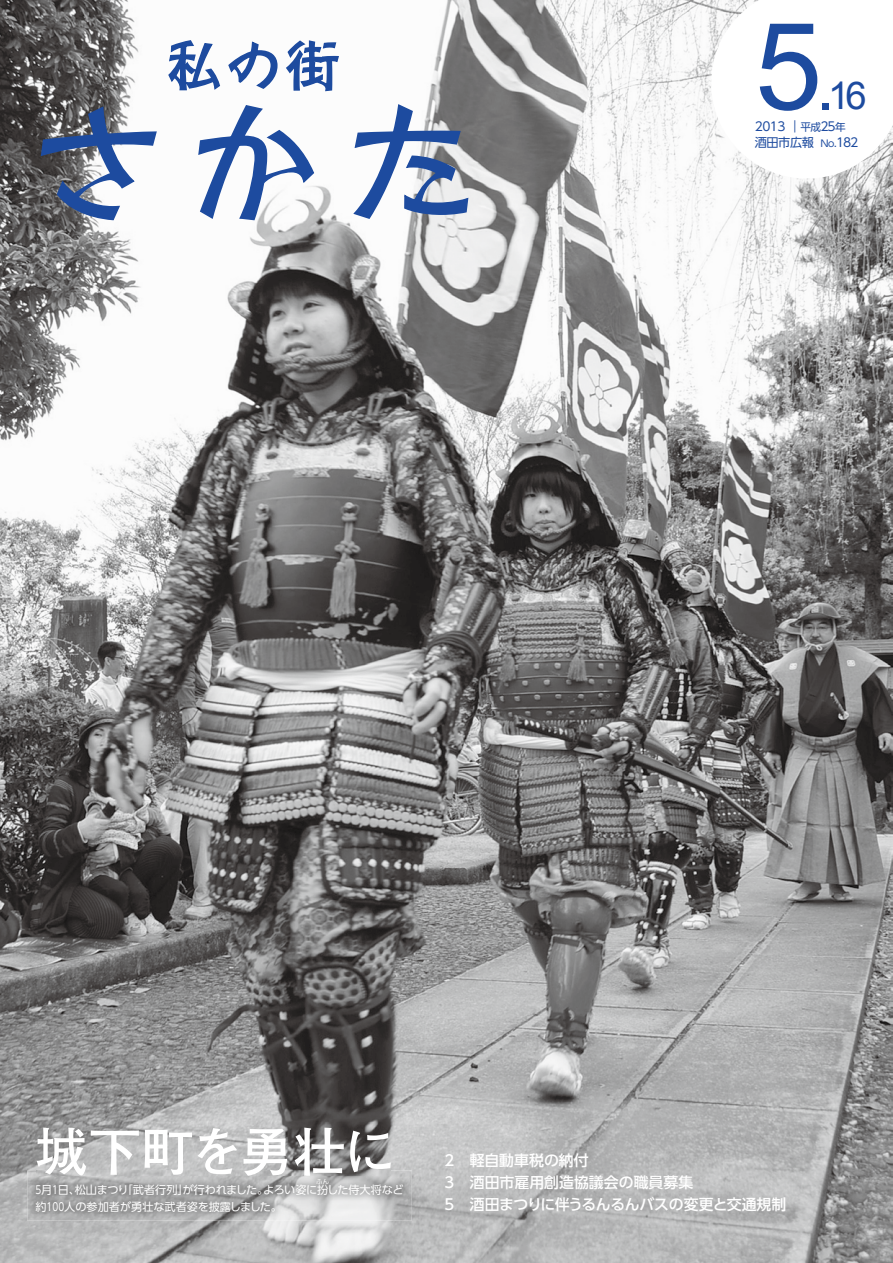
<style>
.page{position:relative;width:893px;height:1263px;background:#fff}
.page>*{position:absolute;margin:0;border:0;box-sizing:border-box;transform-origin:0 0}
.t1{font:700 53.1px "Futo Go B101 Pro";letter-spacing:-.03em;color:#fff}
.t2{font:38.25px "Arial";color:#1d4b9f}
.t3{font:500 14.85px "UD Shin Go Pro";color:#fff}
.t4{font:500 14.85px "UD Shin Go Pro";letter-spacing:-.03em;color:#fff}
.t5{font:12.15px "UD Shin Go Pro";letter-spacing:-.04em;color:#1d4b9f}
.t6{font:11.1px "UD Shin Go Pro";letter-spacing:-.005em;color:#fff}
.t7{font:11.1px "UD Shin Go Pro";letter-spacing:-.03em;color:#fff}
.t8{font:11.1px "UD Shin Go Pro";letter-spacing:-.04em;color:#fff}
.t9{font:10.65px "UD Shin Go Pro";color:#1d4b9f}
.t10{font:9.6px "UD Shin Go Pro";color:#1d4b9f}
.t11{font:6.45px "UD Shin Go Pro";color:#fff}
.s1{font-size:121.2px}
.s2{font-size:60.6px}
.s3{font-size:9.6px}
</style>
<div class="page">
<img style="left:0;top:0;width:893px;height:1263px">
<svg style="left:168px;top:40px;width:52px;height:50px"></svg>
<svg style="left:228px;top:41px;width:50px;height:48px"></svg>
<svg style="left:286px;top:40px;width:53px;height:51px"></svg>
<svg style="left:41px;top:106px;width:116px;height:114px"></svg>
<svg style="left:198px;top:105px;width:116px;height:115px"></svg>
<svg style="left:353px;top:104px;width:115px;height:115px"></svg>
<svg style="left:711px;top:0;width:182px;height:179px"></svg>
<img style="left:27px;top:1170px;width:385px;height:51px">
<img style="left:37px;top:1170px;width:354px;height:6px">
<h2 class="t2" style="left:755px;top:71px;width:114px"><span class="s1">5</span><span class="s2">.</span>16</h2>
<p class="t9" style="left:835px;top:119px;width:12px">年</p>
<p class="t5" style="left:755px;top:117px;width:48px">2013 ｜</p>
<p class="t5" style="left:818px;top:117px;width:21px">２５</p>
<p class="t9" style="left:800px;top:119px;width:22px">平成</p>
<p class="t5" style="left:755px;top:133px;width:61px">酒田市広報</p>
<p class="t5" style="left:834px;top:133px;width:28px"><span class="s3">.</span>１８２</p>
<p class="t10" style="left:820px;top:136px;width:18px">Ｎｏ</p>
<h1 class="t1" style="left:35px;top:1109px;width:363px">城下町を勇壮に</h1>
<p class="t7" style="left:263px;top:1181px;width:142px">よろい姿に扮した侍大将など</p>
<p class="t11" style="left:316px;top:1176px;width:14px">ふん</p>
<p class="t8" style="left:183px;top:1181px;width:87px">が行われました。</p>
<p class="t6" style="left:122px;top:1181px;width:68px">「武者行列」</p>
<p class="t6" style="left:75px;top:1181px;width:55px">松山まつり</p>
<p class="t6" style="left:35px;top:1181px;width:46px">月5 日1 、</p>
<p class="t6" style="left:35px;top:1197px;width:248px">約100人の参加者が勇壮な武者姿を披露しました。</p>
<h3 class="t3" style="left:444px;top:1148px;width:11px">2</h3>
<h3 class="t3" style="left:470px;top:1148px;width:120px">軽自動車税の納付</h3>
<h3 class="t3" style="left:444px;top:1170px;width:11px">3</h3>
<h3 class="t3" style="left:470px;top:1170px;width:225px">酒田市雇用創造協議会の職員募集</h3>
<h3 class="t3" style="left:444px;top:1192px;width:11px">5</h3>
<h3 class="t4" style="left:470px;top:1192px;width:318px">酒田まつりに伴うるんるんバスの変更と交通規制</h3>
</div>
